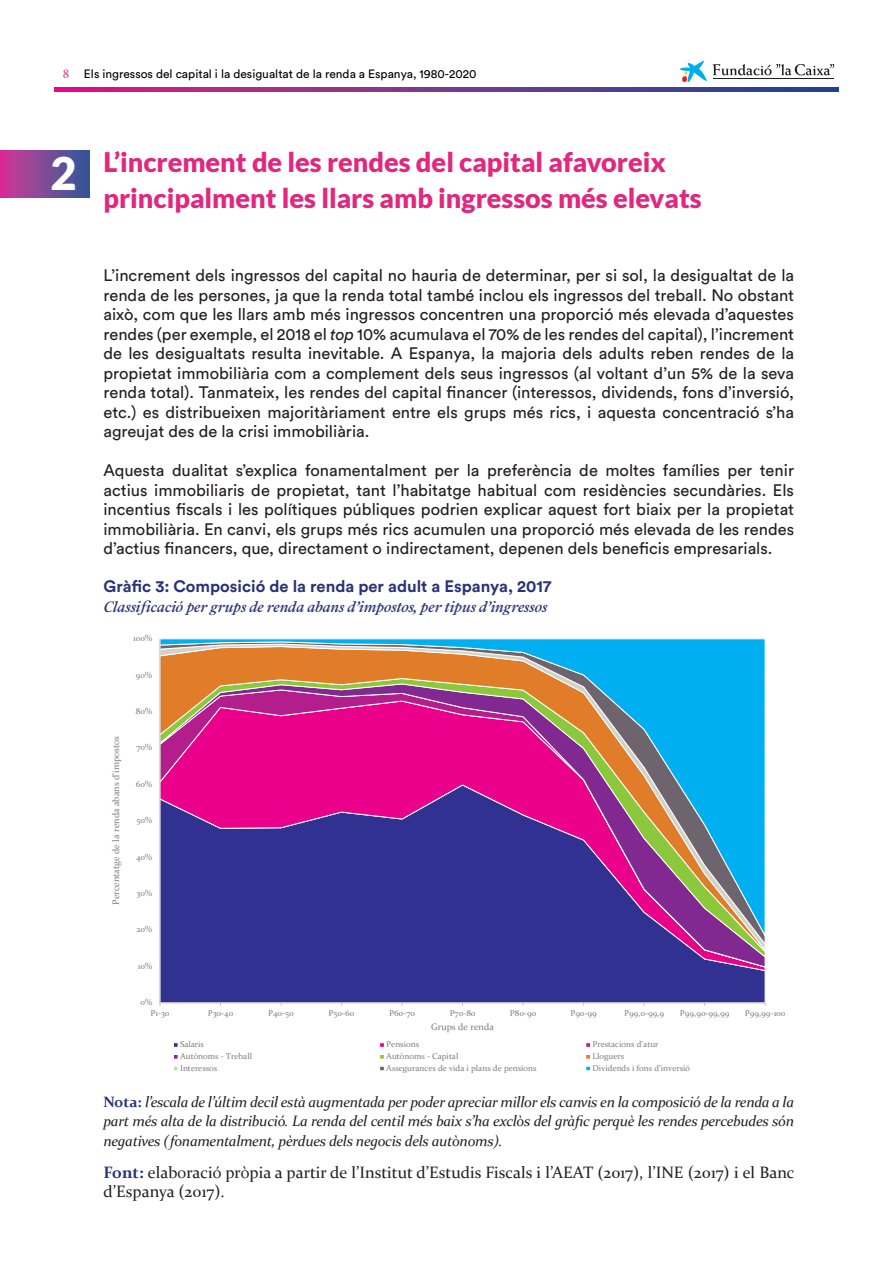
<style>
.page{position:relative;width:893px;height:1263px;background:#fff}
.page>*{position:absolute;margin:0;border:0;box-sizing:border-box;transform-origin:0 0}
.Blue_text{font:900 45px "Lato";color:#fff}
.Blue_text-2{font:900 27px/36px "Lato";color:#e2277e}
.t1{font:16.5px/19.5px "Circular Std";color:#231f20;text-align:justify}
.t2{font:16.5px/19.5px "Constantia";color:#231f20}
.t3{font:italic 500 16.5px "Addington CF";color:#2a3278}
.t4{font:700 16.5px "Circular Std";color:#2a3278}
.t5{font:italic 15px/19.5px "Constantia";letter-spacing:-.02em;color:#231f20;text-align:justify}
.t6{font:12px "Circular Std";color:#000001}
.t7{font:9.45px "Constantia";color:#7f7f7f}
.t8{font:8.55px "Constantia";color:#7f7f7f}
.s1{font-family:"Minion Pro";font-size:13.5px;color:#e82a89}
.s2{font-style:italic}
.s3{font-weight:700;font-style:normal;color:#283377}
.s4{font-weight:700;color:#283377}
</style>
<div class="page">
<svg style="left:54px;top:87px;width:785px;height:5px;background:#7c338c"></svg>
<svg style="left:680px;top:61px;width:27px;height:21px"></svg>
<hr style="left:713px;top:78px;width:121px;height:1px;background:#231f20">
<hr style="left:713px;top:79px;width:121px;height:1px;background:#231f20">
<svg style="left:713px;top:64px;width:121px;height:11px"></svg>
<div style="left:0;top:151px;width:89px;height:46px;background:linear-gradient(to right,#d63696,#2f5b97)"></div>
<hr style="left:160px;top:638px;width:605px;height:1px;background:#d9d9d9">
<div style="left:161px;top:971px;width:604px;height:32px;background:#313191"></div>
<svg style="left:161px;top:957px;width:604px;height:10px;background:#3d3292"></svg>
<svg style="left:161px;top:936px;width:604px;height:9px;background:#413691"></svg>
<svg style="left:161px;top:639px;width:604px;height:297px;background:#7c4f94"></svg>
<hr style="left:160px;top:639px;width:1px;height:364px;background:#bfbfbf">
<hr style="left:160px;top:1003px;width:605px;height:1px;background:#bfbfbf">
<svg style="left:174px;top:1042px;width:4px;height:5px"></svg>
<svg style="left:379px;top:1042px;width:5px;height:5px"></svg>
<svg style="left:586px;top:1042px;width:4px;height:5px"></svg>
<svg style="left:174px;top:1055px;width:4px;height:4px"></svg>
<svg style="left:380px;top:1055px;width:4px;height:4px"></svg>
<svg style="left:586px;top:1055px;width:4px;height:4px"></svg>
<svg style="left:174px;top:1066px;width:4px;height:5px"></svg>
<svg style="left:380px;top:1066px;width:4px;height:5px"></svg>
<svg style="left:586px;top:1066px;width:4px;height:5px"></svg>
<p class="t6" style="left:63px;top:66px;width:415px"><span class="s1">8</span> Els ingressos del capital i la desigualtat de la renda a Espanya, 1980-2020</p>
<p class="Blue_text" style="left:51px;top:147px;width:28px">2</p>
<p class="Blue_text-2" style="left:103px;top:144px;width:600px">L’increment de les rendes del capital afavoreix principalment les llars amb ingressos més elevats</p>
<p class="t1" style="left:103px;top:266px;width:692px">L’increment dels ingressos del capital no hauria de determinar, per si sol, la desigualtat de la renda de les persones, ja que la renda total també inclou els ingressos del treball. No obstant això, com que les llars amb més ingressos concentren una proporció més elevada d’aquestes rendes (per exemple, el 2018 el <span class="s2">top</span> 10% acumulava el 70% de les rendes del capital), l’increment de les desigualtats resulta inevitable. A Espanya, la majoria dels adults reben rendes de la propietat immobiliària com a complement dels seus ingressos (al voltant d’un 5% de la seva renda total). Tanmateix, les rendes del capital financer (interessos, dividends, fons d’inversió, etc.) es distribueixen majoritàriament entre els grups més rics, i aquesta concentració s’ha agreujat des de la crisi immobiliària.</p>
<p class="t1" style="left:103px;top:461px;width:692px">Aquesta dualitat s’explica fonamentalment per la preferència de moltes famílies per tenir actius immobiliaris de propietat, tant l’habitatge habitual com residències secundàries. Els incentius fiscals i les polítiques públiques podrien explicar aquest fort biaix per la propietat immobiliària. En canvi, els grups més rics acumulen una proporció més elevada de les rendes d’actius financers, que, directament o indirectament, depenen dels beneficis empresarials.</p>
<p class="t4" style="left:103px;top:576px;width:449px">Gràfic 3: Composició de la renda per adult a Espanya, 2017</p>
<p class="t3" style="left:103px;top:597px;width:446px">Classificació per grups de renda abans d’impostos, per tipus d’ingressos</p>
<p class="t8" style="left:133px;top:632px;width:20px">100%</p>
<p class="t8" style="left:136px;top:669px;width:18px">90%</p>
<p class="t7" style="left:109px;top:905px;width:171px;rotate:-90deg">Percentatge de la renda abans d'impostos</p>
<p class="t8" style="left:136px;top:705px;width:18px">80%</p>
<p class="t8" style="left:136px;top:742px;width:17px">70%</p>
<p class="t8" style="left:136px;top:778px;width:18px">60%</p>
<p class="t8" style="left:136px;top:814px;width:17px">50%</p>
<p class="t8" style="left:136px;top:851px;width:18px">40%</p>
<p class="t8" style="left:137px;top:887px;width:17px">30%</p>
<p class="t8" style="left:136px;top:924px;width:17px">20%</p>
<p class="t8" style="left:138px;top:960px;width:16px">10%</p>
<p class="t8" style="left:141px;top:996px;width:13px">0%</p>
<p class="t8" style="left:150px;top:1007px;width:21px">P1-30</p>
<p class="t8" style="left:208px;top:1007px;width:27px">P30-40</p>
<p class="t8" style="left:268px;top:1007px;width:27px">P40-50</p>
<p class="t8" style="left:329px;top:1007px;width:27px">P50-60</p>
<p class="t8" style="left:389px;top:1007px;width:27px">P60-70</p>
<p class="t8" style="left:450px;top:1007px;width:27px">P70-80</p>
<p class="t8" style="left:510px;top:1007px;width:28px">P80-90</p>
<p class="t8" style="left:570px;top:1007px;width:28px">P90-99</p>
<p class="t8" style="left:624px;top:1007px;width:42px">P99,0-99,9</p>
<p class="t8" style="left:680px;top:1007px;width:51px">P99,90-99,99</p>
<p class="t8" style="left:745px;top:1007px;width:42px">P99,99-100</p>
<p class="t7" style="left:431px;top:1021px;width:64px">Grups de renda</p>
<p class="t8" style="left:180px;top:1039px;width:25px">Salaris</p>
<p class="t8" style="left:386px;top:1039px;width:34px">Pensions</p>
<p class="t8" style="left:592px;top:1039px;width:67px">Prestacions d'atur</p>
<p class="t8" style="left:180px;top:1050px;width:74px">Autònoms - Treball</p>
<p class="t8" style="left:386px;top:1050px;width:74px">Autònoms - Capital</p>
<p class="t8" style="left:592px;top:1050px;width:33px">Lloguers</p>
<p class="t8" style="left:180px;top:1062px;width:39px">Interessos</p>
<p class="t8" style="left:386px;top:1062px;width:152px">Assegurances de vida i plans de pensions</p>
<p class="t8" style="left:592px;top:1062px;width:99px">Dividends i fons d'inversió</p>
<p class="t5" style="left:103px;top:1091px;width:692px"><span class="s3">Nota:</span> l’escala de l’últim decil està augmentada per poder apreciar millor els canvis en la composició de la renda a la part més alta de la distribució. La renda del centil més baix s’ha exclòs del gràfic perquè les rendes percebudes són negatives (fonamentalment, pèrdues dels negocis dels autònoms).</p>
<p class="t2" style="left:103px;top:1162px;width:693px"><span class="s4">Font:</span> elaboració pròpia a partir de l’Institut d’Estudis Fiscals i l’AEAT (2017), l’INE (2017) i el Banc d’Espanya (2017).</p>
</div>
